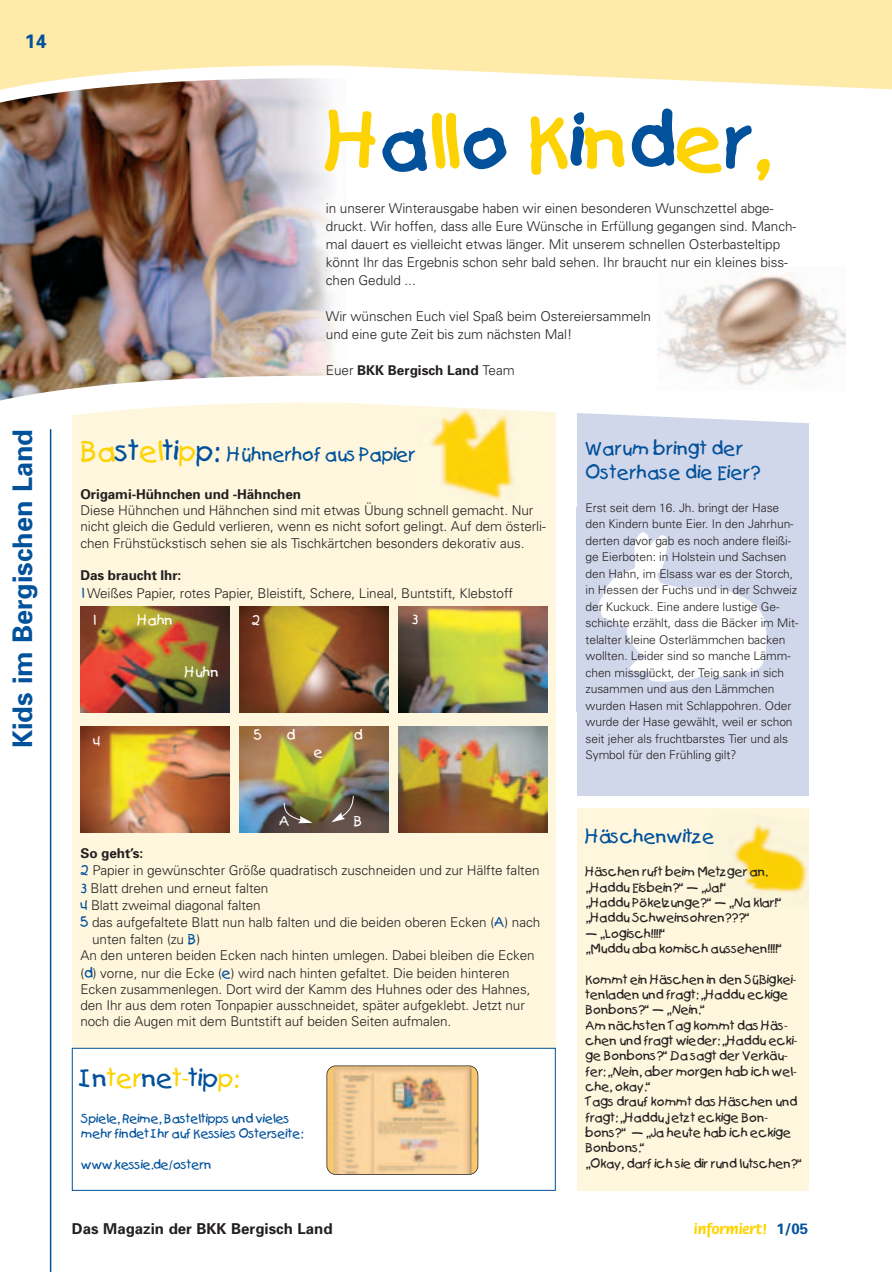
<style>
.page{position:relative;width:892px;height:1272px;background:#fff}
.page>*{position:absolute;margin:0;border:0;box-sizing:border-box;transform-origin:0 0}
.t1{font:70.5px "Kids";color:#fed304}
.t2{font:700 27px "Univers";color:#01519b}
.t3{font:24px "Kids";letter-spacing:-.02em;color:#01519b}
.t4{font:700 19.5px "Univers";color:#01519b}
.t5{font:18px "Kids";letter-spacing:-.02em;color:#01519b}
.t6{font:18px/24px "Kids";color:#01519b}
.t7{font:700 15px "Univers";color:#231f20}
.t8{font:700 15px "Flora";color:#fed304}
.t9{font:300 13.5px/18px "Univers";letter-spacing:-.005em;color:#231f20}
.t10{font:700 13.5px "Univers";letter-spacing:-.005em;color:#231f20}
.t11{font:13.5px "Kids";letter-spacing:-.02em;color:#fff}
.t12{font:300 12px/16.5px "Univers";letter-spacing:-.005em;color:#231f20}
.t13{font:12px/15.3px "Kids";letter-spacing:-.02em;color:#231f20}
.t14{font:12px/15.3px "Kids";letter-spacing:-.02em;color:#01519b}
.s1{color:#01519b}
.s2{font-weight:300}
.s3{font-size:27px;color:#fed304}
.s4{font-size:27px}
.s5{font-weight:700}
.s6{font-family:"Kids";font-weight:400;color:#01519b}
.s7{color:#fed304}
.s8{font-family:"Univers";color:#01519b}
</style>
<div class="page">
<img style="left:0;top:0;width:891px;height:1271px">
<h3 class="t4" style="left:25px;top:34px;width:23px">14</h3>
<h2 class="t2" style="left:13px;top:748px;width:320px;rotate:-90deg">Kids im Bergischen Land</h2>
<h1 class="t1" style="left:327px;top:110px;width:446px">H<span class="s1">a</span>ll<span class="s1">o</span> K<span class="s1">i</span>n<span class="s1">d</span>e<span class="s1">r</span>,</h1>
<p class="t9" style="left:326px;top:200px;width:471px">in unserer Winterausgabe haben wir einen besonderen Wunschzettel abge&shy;druckt. Wir hoffen, dass alle Eure Wünsche in Erfüllung gegangen sind. Manch&shy;mal dauert es vielleicht etwas länger. Mit unserem schnellen Osterbasteltipp könnt Ihr das Ergebnis schon sehr bald sehen. Ihr braucht nur ein kleines biss&shy;chen Geduld ...</p>
<p class="t9" style="left:326px;top:308px;width:326px">Wir wünschen Euch viel Spaß beim Ostereiersammeln und eine gute Zeit bis zum nächsten Mal!</p>
<p class="t10" style="left:326px;top:365px;width:190px"><span class="s2">Euer</span> BKK Bergisch Land <span class="s2">Team</span></p>
<h3 class="t5" style="left:80px;top:446px;width:337px"><span class="s3">Ba</span><span class="s4">st</span><span class="s3">el</span><span class="s4">ti</span><span class="s3">p</span><span class="s4">p:</span> Hühnerhof aus Papier</h3>
<p class="t10" style="left:80px;top:489px;width:222px">Origami-Hühnchen und -Hähnchen</p>
<p class="t9" style="left:80px;top:503px;width:466px;line-height:16.2px">Diese Hühnchen und Hähnchen sind mit etwas Übung schnell gemacht. Nur nicht gleich die Geduld verlieren, wenn es nicht sofort gelingt. Auf dem österli&shy;chen Frühstückstisch sehen sie als Tischkärtchen besonders dekorativ aus.</p>
<p class="t9" style="left:80px;top:567px;width:434px"><span class="s5">Das braucht Ihr:<br></span><span class="s6">1</span> Weißes Papier, rotes Papier, Bleistift, Schere, Lineal, Buntstift, Klebstoff</p>
<p class="t11" style="left:92px;top:613px;width:6px">1</p>
<p class="t11" style="left:137px;top:613px;width:37px">Hahn</p>
<p class="t11" style="left:185px;top:665px;width:35px">Huhn</p>
<p class="t11" style="left:93px;top:734px;width:9px">4</p>
<p class="t11" style="left:252px;top:613px;width:10px">2</p>
<p class="t11" style="left:411px;top:613px;width:8px">3</p>
<p class="t11" style="left:253px;top:728px;width:10px">5</p>
<p class="t11" style="left:286px;top:728px;width:11px">d</p>
<p class="t11" style="left:353px;top:728px;width:11px">d</p>
<p class="t11" style="left:314px;top:745px;width:11px">e</p>
<p class="t11" style="left:279px;top:814px;width:12px">A</p>
<p class="t11" style="left:353px;top:814px;width:10px">B</p>
<p class="t10" style="left:80px;top:847px;width:64px">So geht’s:</p>
<p class="t9" style="left:80px;top:862px;width:460px"><span class="s6">2</span> Papier in gewünschter Größe quadratisch zuschneiden und zur Hälfte falten</p>
<p class="t9" style="left:80px;top:880px;width:189px"><span class="s6">3</span> Blatt drehen und erneut falten</p>
<p class="t9" style="left:80px;top:897px;width:182px"><span class="s6">4</span> Blatt zweimal diagonal falten</p>
<p class="t9" style="left:80px;top:914px;width:461px"><span class="s6">5</span> das aufgefaltete Blatt nun halb falten und die beiden oberen Ecken (<span class="s6">A</span>) nach</p>
<p class="t9" style="left:92px;top:931px;width:109px">unten falten (zu <span class="s6">B</span>)</p>
<p class="t9" style="left:80px;top:947px;width:455px">An den unteren beiden Ecken nach hinten umlegen. Dabei bleiben die Ecken (<span class="s6">d</span>) vorne, nur die Ecke (<span class="s6">e</span>) wird nach hinten gefaltet. Die beiden hinteren</p>
<p class="t9" style="left:80px;top:981px;width:451px;line-height:16.2px">Ecken zusammenlegen. Dort wird der Kamm des Huhnes oder des Hahnes, den Ihr aus dem roten Tonpapier ausschneidet, später aufgeklebt. Jetzt nur noch die Augen mit dem Buntstift auf beiden Seiten aufmalen.</p>
<h3 class="t3" style="left:81px;top:1066px;width:158px">In<span class="s7">ter</span>ne<span class="s7">t-</span>tip<span class="s7">p:</span></h3>
<p class="t14" style="left:81px;top:1111px;width:223px">Spiele, Reime, Basteltipps und vieles mehr findet Ihr auf Kessies Osterseite:</p>
<p class="t14" style="left:81px;top:1157px;width:132px">www.kessie.de/ostern</p>
<h3 class="t6" style="left:585px;top:437px;width:177px">Warum bringt der<br>Osterhase die Eier?</h3>
<p class="t12" style="left:585px;top:500px;width:214px">Erst seit dem 16. Jh. bringt der Hase den Kindern bunte Eier. In den Jahrhun&shy;derten davor gab es noch andere fleißi&shy;ge Eierboten: in Holstein und Sachsen den Hahn, im Elsass war es der Storch, in Hessen der Fuchs und in der Schweiz der Kuckuck. Eine andere lustige Ge&shy;schichte erzählt, dass die Bäcker im Mit&shy;telalter kleine Osterlämmchen backen wollten. Leider sind so manche Lämm&shy;chen missglückt, der Teig sank in sich zusammen und aus den Lämmchen wurden Hasen mit Schlappohren. Oder wurde der Hase gewählt, weil er schon seit jeher als fruchtbarstes Tier und als Symbol für den Frühling gilt?</p>
<h3 class="t5" style="left:585px;top:828px;width:131px">Häschenwitze</h3>
<p class="t13" style="left:585px;top:865px;width:198px">Häschen ruft beim Metzger an. „Haddu Eisbein?“ – „Ja!“<br>„Haddu Pökelzunge?“ – „Na klar!“ „Haddu Schweinsohren???“</p>
<p class="t13" style="left:585px;top:926px;width:198px">– „Logisch!!!!“<br>„Muddu aba komisch aussehen!!!!“</p>
<p class="t13" style="left:585px;top:972px;width:218px">Kommt ein Häschen in den Süßigkei&shy;tenladen und fragt: „Haddu eckige<br>Bonbons?“ – „Nein.“<br>Am nächsten Tag kommt das Häs&shy;chen und fragt wieder: „Haddu ecki&shy;ge Bonbons?“ Da sagt der Verkäu&shy;fer: „Nein, aber morgen hab ich wel&shy;che, okay.“<br>Tags drauf kommt das Häschen und fragt: „Haddu jetzt eckige Bon&shy;bons?“ – „Ja heute hab ich eckige<br>Bonbons.“<br>„Okay, darf ich sie dir rund lutschen?“</p>
<p class="t7" style="left:72px;top:1222px;width:262px">Das Magazin der BKK Bergisch Land</p>
<p class="t8" style="left:693px;top:1222px;width:116px">informiert! <span class="s8">1/05</span></p>
</div>
